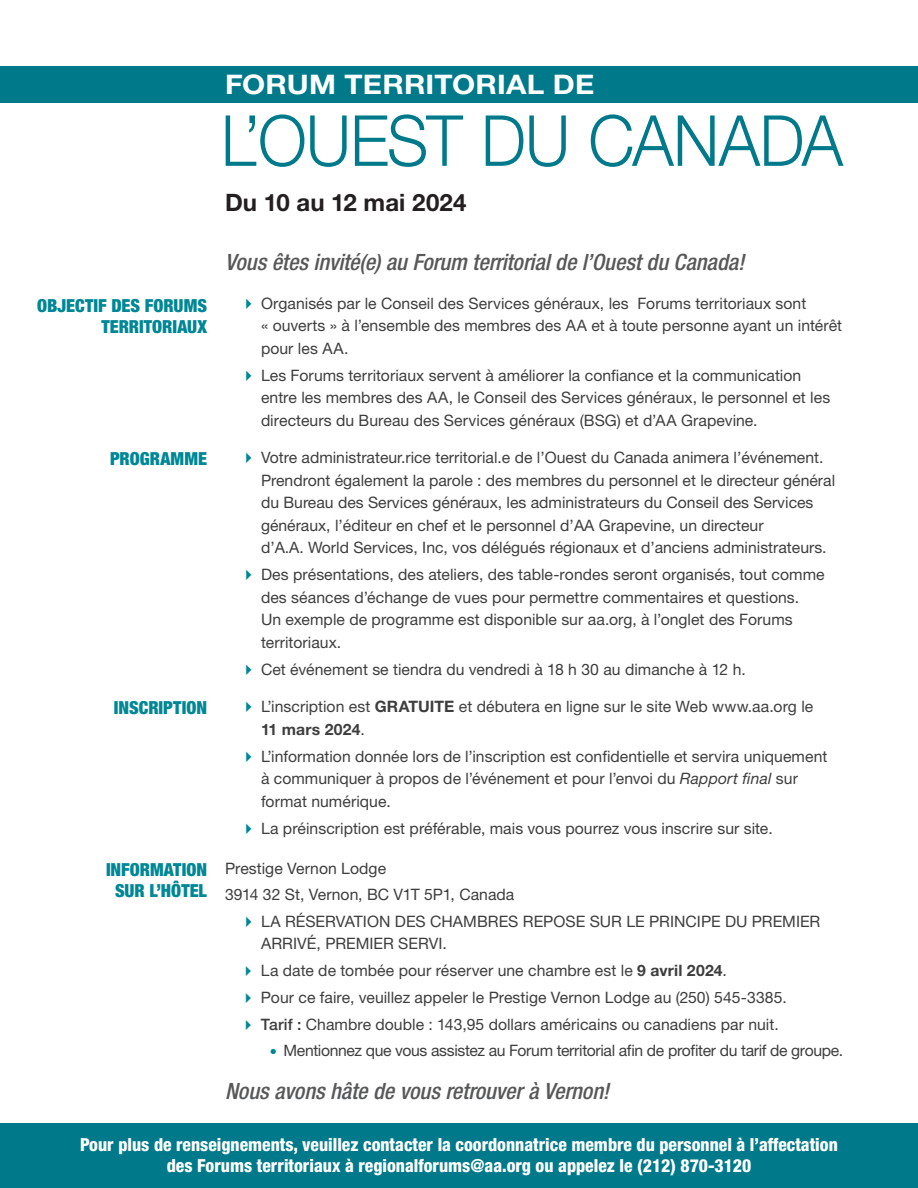
<style>
.page{position:relative;width:918px;height:1188px;background:#fff}
.page>*{position:absolute;margin:0;border:0;box-sizing:border-box;transform-origin:0 0}
.t1{font:300 70.5px "Helvetica Neue LT Std";letter-spacing:-.01em;color:#007a8a;scale:.93 1}
.t2{font:700 27px "Helvetica Neue LT Std";letter-spacing:.005em;color:#fff;scale:1.1 1}
.t3{font:700 24px "Helvetica Neue LT Std";letter-spacing:.005em;color:#231f20}
.t4{font:italic 500 condensed 22.5px "Helvetica Neue LT Std";color:#57585a}
.t5{font:800 condensed 18px/20.9px "Helvetica Neue LT Std";color:#fff;text-align:center}
.t6{font:900 condensed 18px/21px "Helvetica Neue LT Std";color:#008795;text-align:right}
.Bullets{font:15.75px/22.5px "Helvetica Neue LT Std";color:#3e3e3f}
.Bullets-2{font:15.75px "Helvetica Neue LT Std";letter-spacing:-.025em;color:#3e3e3f}
.Body_1{font:15.75px "Helvetica Neue LT Std";color:#3e3e3f}
.s1{color:#008795}
.s2{font-weight:700}
.s3{font-style:italic}
.s4{font-weight:500}
.s5{font-family:"Montserrat";font-weight:900;color:#008795}
</style>
<div class="page">
<div style="left:0;top:1123px;width:918px;height:65px;background:#007a8a"></div>
<div style="left:0;top:66px;width:918px;height:36px;background:#007a8a"></div>
<p class="t2" style="left:225px;top:67px;width:337px">FORUM TERRITORIAL DE</p>
<p class="t6" style="left:37px;top:294px;width:171px">OBJECTIF DES FORUMS<br>TERRITORIAUX</p>
<p class="t6" style="left:110px;top:447px;width:98px">PROGRAMME</p>
<p class="t6" style="left:114px;top:696px;width:95px">INSCRIPTION</p>
<p class="t6" style="left:106px;top:858px;width:102px;text-align:center">INFORMATION<br>SUR L’HÔTEL</p>
<p class="t1" style="left:221px;top:98px;width:670px">L’OUEST DU CANADA</p>
<p class="t3" style="left:225px;top:188px;width:243px">Du 10 au 12 mai 2024</p>
<p class="t4" style="left:225px;top:248px;width:521px">Vous êtes invité(e) au Forum territorial de l’Ouest du Canada!</p>
<p class="Bullets" style="left:261px;top:292px;width:583px;text-indent:-21px"><span class="s1">✔</span> Organisés par le Conseil des Services généraux, les Forums territoriaux sont<br>« ouverts » à l’ensemble des membres des AA et à toute personne ayant un intérêt pour les AA.</p>
<p class="Bullets" style="left:261px;top:364px;width:571px;text-indent:-21px"><span class="s1">✔</span> Les Forums territoriaux servent à améliorer la confiance et la communication entre les membres des AA, le Conseil des Services généraux, le personnel et les directeurs du Bureau des Services généraux (BSG) et d’AA Grapevine.</p>
<p class="Bullets" style="left:261px;top:446px;width:576px;text-indent:-21px"><span class="s1">✔</span> Votre administrateur.rice territorial.e de l’Ouest du Canada animera l’événement.<br>Prendront également la parole : des membres du personnel et le directeur général du Bureau des Services généraux, les administrateurs du Conseil des Services généraux, l’éditeur en chef et le personnel d’AA Grapevine, un directeur<br>d’A.A. World Services, Inc, vos délégués régionaux et d’anciens administrateurs.</p>
<p class="Bullets" style="left:261px;top:563px;width:565px;text-indent:-21px"><span class="s1">✔</span> Des présentations, des ateliers, des table-rondes seront organisés, tout comme des séances d’échange de vues pour permettre commentaires et questions.<br>Un exemple de programme est disponible sur aa.org, à l’onglet des Forums territoriaux.</p>
<p class="Bullets" style="left:240px;top:658px;width:507px"><span class="s1">✔</span> Cet événement se tiendra du vendredi à 18 h 30 au dimanche à 12 h.</p>
<p class="Bullets" style="left:261px;top:695px;width:554px;text-indent:-21px"><span class="s1">✔</span> L’inscription est <span class="s2">GRATUITE</span> et débutera en ligne sur le site Web www.aa.org le<br><span class="s2">11 mars 2024</span>.</p>
<p class="Bullets" style="left:261px;top:745px;width:568px;text-indent:-21px"><span class="s1">✔</span> L’information donnée lors de l’inscription est confidentielle et servira uniquement à communiquer à propos de l’événement et pour l’envoi du <span class="s3">Rapport final</span> sur format numérique.</p>
<p class="Bullets" style="left:240px;top:817px;width:534px"><span class="s1">✔</span> La préinscription est préférable, mais vous pourrez vous inscrire sur site.</p>
<p class="Body_1" style="left:225px;top:859px;width:163px">Prestige Vernon Lodge</p>
<p class="Body_1" style="left:225px;top:885px;width:291px">3914 32 St, Vernon, BC V1T 5P1, Canada</p>
<p class="Bullets" style="left:261px;top:910px;width:561px;text-indent:-21px"><span class="s1">✔</span> LA RÉSERVATION DES CHAMBRES REPOSE SUR LE PRINCIPE DU PREMIER<br>ARRIVÉ, PREMIER SERVI.</p>
<p class="Bullets" style="left:240px;top:959px;width:488px"><span class="s1">✔</span> La date de tombée pour réserver une chambre est le <span class="s2">9 avril 2024</span>.</p>
<p class="Bullets" style="left:240px;top:986px;width:548px"><span class="s1">✔</span> Pour ce faire, veuillez appeler le Prestige Vernon Lodge au (250) 545-3385.</p>
<p class="Bullets" style="left:240px;top:1013px;width:540px"><span class="s1">✔</span> <span class="s4">Tarif :</span> Chambre double : 143,95 dollars américains ou canadiens par nuit.</p>
<p class="Bullets-2" style="left:270px;top:1041px;width:575px"><span class="s5">•</span> Mentionnez que vous assistez au Forum territorial afin de profiter du tarif de groupe.</p>
<p class="t4" style="left:225px;top:1078px;width:386px">Nous avons hâte de vous retrouver à Vernon!</p>
<p class="t5" style="left:80px;top:1134px;width:759px">Pour plus de renseignements, veuillez contacter la coordonnatrice membre du personnel à l’affectation des Forums territoriaux à regionalforums@aa.org ou appelez le (212) 870-3120</p>
</div>
